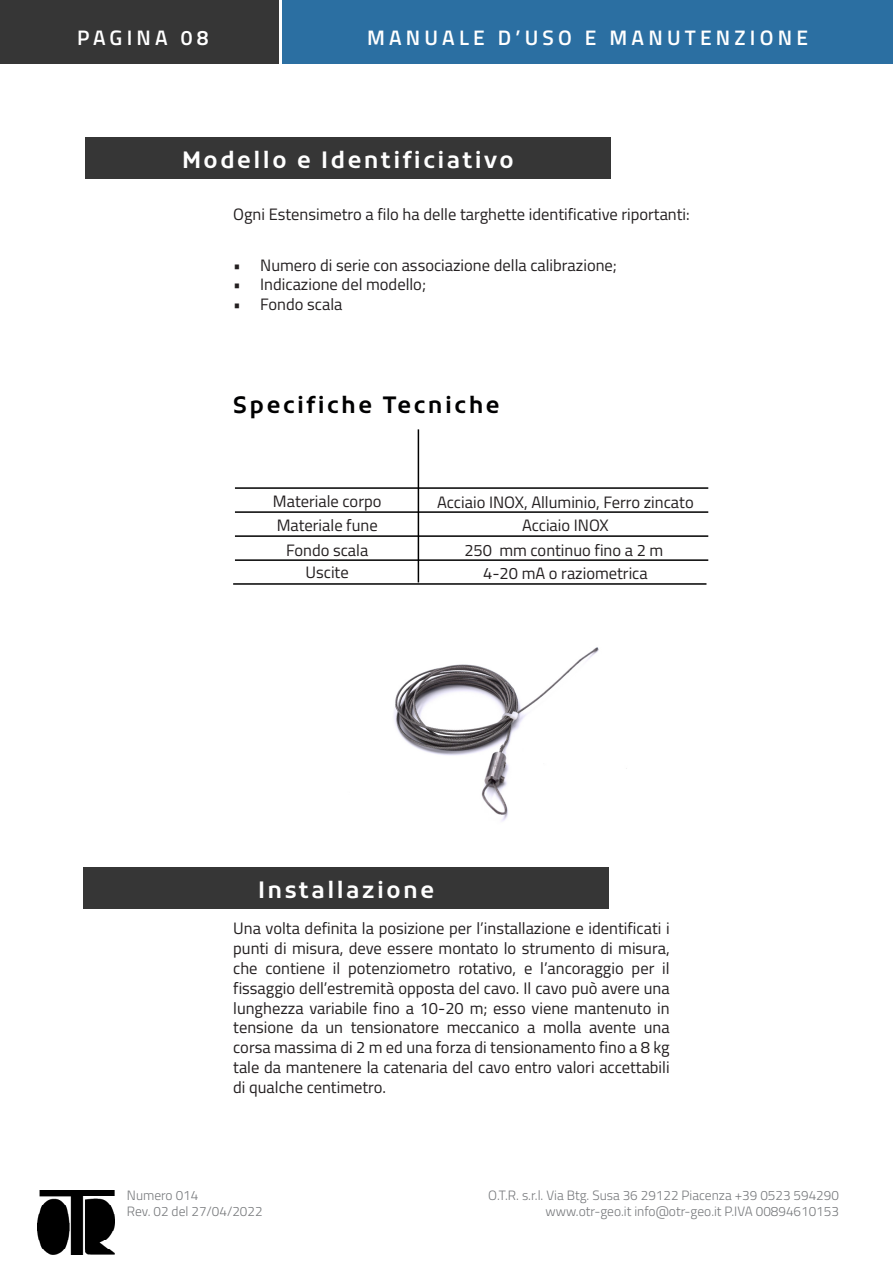
<style>
.page{position:relative;width:893px;height:1263px;background:#fff}
.page>*{position:absolute;margin:0;border:0;box-sizing:border-box;transform-origin:0 0}
.t1{font:600 22.5px "Kufam";letter-spacing:.11em;color:#fff}
.t2{font:600 22.5px "Kufam";letter-spacing:.11em;color:#000001}
.t3{font:600 21px "Titillium Web";letter-spacing:.2em;color:#fff}
.t4{font:16.5px/19.8px "Titillium Web";color:#231f20;text-align:justify}
.t5{font:300 13.5px/16.2px "Titillium Web";color:#76787b;text-align:right}
</style>
<div class="page">
<img style="left:38px;top:1190px;width:76px;height:64px">
<div style="left:282px;top:0;width:611px;height:64px;background:#2b6fa2"></div>
<div style="left:0;top:0;width:279px;height:64px;background:#363636"></div>
<img style="left:394px;top:647px;width:233px;height:174px">
<div style="left:83px;top:867px;width:526px;height:42px;background:#363636"></div>
<div style="left:85px;top:137px;width:526px;height:41px;background:#363636"></div>
<hr style="left:418px;top:429px;width:1px;height:153px;background:#000">
<hr style="left:235px;top:487px;width:473px;height:2px;background:#000">
<hr style="left:235px;top:511px;width:473px;height:2px;background:#000">
<hr style="left:235px;top:535px;width:473px;height:2px;background:#000">
<hr style="left:235px;top:559px;width:473px;height:2px;background:#000">
<hr style="left:233px;top:583px;width:473px;height:2px;background:#000">
<p class="t3" style="left:77px;top:22px;width:133px">PAGINA 08</p>
<p class="t3" style="left:367px;top:22px;width:442px">MANUALE D’USO E MANUTENZIONE</p>
<p class="t1" style="left:182px;top:147px;width:333px">Modello e Identificiativo</p>
<p class="t4" style="left:233px;top:203px;width:458px">Ogni Estensimetro a filo ha delle targhette identificative riportanti:</p>
<p class="t4" style="left:233px;top:254px;width:385px">• Numero di serie con associazione della calibrazione;</p>
<p class="t4" style="left:233px;top:274px;width:194px">• Indicazione del modello;</p>
<p class="t4" style="left:233px;top:294px;width:111px">• Fondo scala</p>
<p class="t2" style="left:233px;top:392px;width:268px">Specifiche Tecniche</p>
<p class="t4" style="left:273px;top:490px;width:110px">Materiale corpo</p>
<p class="t4" style="left:277px;top:514px;width:103px">Materiale fune</p>
<p class="t4" style="left:286px;top:540px;width:84px">Fondo scala</p>
<p class="t4" style="left:306px;top:561px;width:45px">Uscite</p>
<p class="t4" style="left:437px;top:492px;width:258px">Acciaio INOX, Alluminio, Ferro zincato</p>
<p class="t4" style="left:522px;top:514px;width:88px">Acciaio INOX</p>
<p class="t4" style="left:464px;top:539px;width:201px">250 mm continuo fino a 2 m</p>
<p class="t4" style="left:483px;top:562px;width:166px">4-20 mA o raziometrica</p>
<p class="t1" style="left:258px;top:877px;width:178px">Installazione</p>
<p class="t4" style="left:233px;top:918px;width:438px">Una volta definita la posizione per l’installazione e identificati i punti di misura, deve essere montato lo strumento di misura, che contiene il potenziometro rotativo, e l’ancoraggio per il fissaggio dell’estremità opposta del cavo. Il cavo può avere una lunghezza variabile fino a 10-20 m; esso viene mantenuto in tensione da un tensionatore meccanico a molla avente una corsa massima di 2 m ed una forza di tensionamento fino a 8 kg tale da mantenere la catenaria del cavo entro valori accettabili di qualche centimetro.</p>
<p class="t5" style="left:127px;top:1186px;width:73px">Numero 014</p>
<p class="t5" style="left:127px;top:1203px;width:137px">Rev. 02 del 27/04/2022</p>
<p class="t5" style="left:488px;top:1186px;width:352px">O.T.R. s.r.l. Via Btg. Susa 36 29122 Piacenza +39 0523 594290 www.otr-geo.it info@otr-geo.it P.IVA 00894610153</p>
</div>
